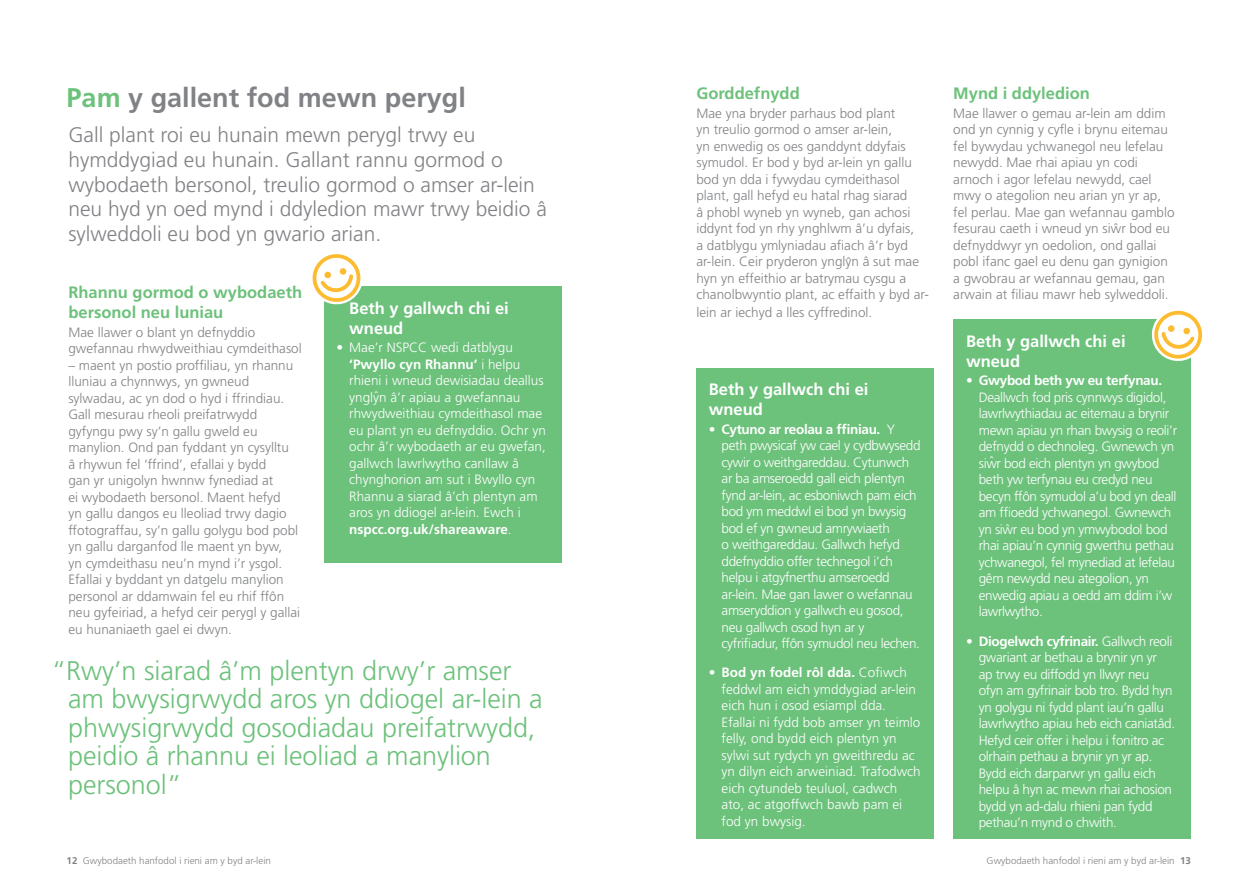
<style>
.page{position:relative;width:1259px;height:893px;background:#fff}
.page>*{position:absolute;margin:0;border:0;box-sizing:border-box;transform-origin:0 0}
.t1{font:300 27px/28.5px "Frutiger";color:#6cc17b}
.t2{font:700 27px "Frutiger";color:#808285}
.t3{font:300 21px/24.8px "Frutiger";color:#808285}
.t4{font:700 16.5px/19.8px "Frutiger";color:#fff}
.t5{font:700 16.5px/19.8px "Frutiger";color:#6cc17b}
.t6{font:300 13.5px/16.5px "Frutiger";color:#808285}
.t7{font:300 13.5px/16.5px "Frutiger";letter-spacing:-.025em;color:#fff}
.t8{font:300 13.5px/16.5px "Frutiger";color:#fff}
.t9{font:300 9.75px "Frutiger";color:#808285}
.s1{color:#6cc17b}
.s2{font-weight:700}
</style>
<div class="page">
<div style="left:324px;top:286px;width:237px;height:276px;background:#6cc17b"></div>
<div style="left:696px;top:369px;width:238px;height:470px;background:#6cc17b"></div>
<div style="left:953px;top:320px;width:238px;height:519px;background:#6cc17b"></div>
<svg style="left:312px;top:254px;width:50px;height:51px"></svg>
<svg style="left:1150px;top:310px;width:53px;height:51px"></svg>
<p class="t2" style="left:67px;top:82px;width:401px"><span class="s1">Pam</span> y gallent fod mewn perygl</p>
<p class="t3" style="left:68px;top:122px;width:480px">Gall plant roi eu hunain mewn perygl trwy eu hymddygiad eu hunain. Gallant rannu gormod o wybodaeth bersonol, treulio gormod o amser ar-lein neu hyd yn oed mynd i ddyledion mawr trwy beidio â sylweddoli eu bod yn gwario arian.</p>
<p class="t5" style="left:68px;top:282px;width:235px">Rhannu gormod o wybodaeth bersonol neu luniau</p>
<p class="t6" style="left:68px;top:324px;width:235px">Mae llawer o blant yn defnyddio gwefannau rhwydweithiau cymdeithasol</p>
<p class="t6" style="left:68px;top:357px;width:233px">– maent yn postio proffiliau, yn rhannu lluniau a chynnwys, yn gwneud sylwadau, ac yn dod o hyd i ffrindiau.<br>Gall mesurau rheoli preifatrwydd gyfyngu pwy sy’n gallu gweld eu manylion. Ond pan fyddant yn cysylltu<br>â rhywun fel ‘ffrind’, efallai y bydd<br>gan yr unigolyn hwnnw fynediad at<br>ei wybodaeth bersonol. Maent hefyd<br>yn gallu dangos eu lleoliad trwy dagio ffotograffau, sy’n gallu golygu bod pobl yn gallu darganfod lle maent yn byw,<br>yn cymdeithasu neu’n mynd i’r ysgol.<br>Efallai y byddant yn datgelu manylion personol ar ddamwain fel eu rhif ffôn neu gyfeiriad, a hefyd ceir perygl y gallai eu hunaniaeth gael ei dwyn.</p>
<p class="t4" style="left:349px;top:298px;width:161px">Beth y gallwch chi ei wneud</p>
<p class="t8" style="left:349px;top:339px;width:198px;text-indent:-13px">• Mae’r NSPCC wedi datblygu <span class="s2">‘Pwyllo cyn Rhannu’</span> i helpu rhieni i wneud dewisiadau deallus ynglyn â’r apiau a gwefannau rhwydweithiau cymdeithasol mae eu plant yn eu defnyddio. Ochr yn ochr â’r wybodaeth ar eu gwefan, gallwch lawrlwytho canllaw â chynghorion am sut i Bwyllo cyn<br>Rhannu a siarad â’ch plentyn am aros yn ddiogel ar-lein. Ewch i <span class="s2">nspcc.org.uk/shareaware</span>.</p>
<p class="t7" style="left:375px;top:388px;width:4px">ˆ</p>
<p class="t1" style="left:68px;top:656px;width:476px;text-indent:-17px">“Rwy’n siarad â’m plentyn drwy’r amser am bwysigrwydd aros yn ddiogel ar-lein a phwysigrwydd gosodiadau preifatrwydd, peidio â rhannu ei leoliad a manylion personol”</p>
<p class="t5" style="left:696px;top:83px;width:105px">Gorddefnydd</p>
<p class="t6" style="left:696px;top:105px;width:234px">Mae yna bryder parhaus bod plant<br>yn treulio gormod o amser ar-lein,<br>yn enwedig os oes ganddynt ddyfais symudol. Er bod y byd ar-lein yn gallu bod yn dda i fywydau cymdeithasol plant, gall hefyd eu hatal rhag siarad<br>â phobl wyneb yn wyneb, gan achosi iddynt fod yn rhy ynghlwm â’u dyfais,<br>a datblygu ymlyniadau afiach â’r byd ar-lein. Ceir pryderon ynglyn â sut mae hyn yn effeithio ar batrymau cysgu a chanolbwyntio plant, ac effaith y byd ar-</p>
<p class="t6" style="left:696px;top:304px;width:177px">lein ar iechyd a lles cyffredinol.</p>
<p class="t6" style="left:847px;top:254px;width:4px">ˆ</p>
<p class="t4" style="left:709px;top:379px;width:161px">Beth y gallwch chi ei wneud</p>
<p class="t7" style="left:721px;top:421px;width:200px;text-indent:-13px"><span class="s2">• Cytuno ar reolau a ffiniau.</span> Y peth pwysicaf yw cael y cydbwysedd cywir o weithgareddau. Cytunwch ar ba amseroedd gall eich plentyn fynd ar-lein, ac esboniwch pam eich bod ym meddwl ei bod yn bwysig bod ef yn gwneud amrywiaeth<br>o weithgareddau. Gallwch hefyd ddefnyddio offer technegol i’ch helpu i atgyfnerthu amseroedd ar-lein. Mae gan lawer o wefannau amseryddion y gallwch eu gosod, neu gallwch osod hyn ar y cyfrifiadur, ffôn symudol neu lechen.</p>
<p class="t8" style="left:721px;top:664px;width:201px;text-indent:-13px">• <span class="s2">Bod yn fodel rôl dda.</span> Cofiwch feddwl am eich ymddygiad ar-lein eich hun i osod esiampl dda.<br>Efallai ni fydd bob amser yn teimlo felly, ond bydd eich plentyn yn sylwi sut rydych yn gweithredu ac yn dilyn eich arweiniad. Trafodwch eich cytundeb teuluol, cadwch ato, ac atgoffwch bawb pam ei fod yn bwysig.</p>
<p class="t5" style="left:953px;top:83px;width:138px">Mynd i ddyledion</p>
<p class="t6" style="left:953px;top:105px;width:223px">Mae llawer o gemau ar-lein am ddim ond yn cynnig y cyfle i brynu eitemau fel bywydau ychwanegol neu lefelau newydd. Mae rhai apiau yn codi arnoch i agor lefelau newydd, cael mwy o ategolion neu arian yn yr ap, fel perlau. Mae gan wefannau gamblo fesurau caeth i wneud yn siwr bod eu defnyddwyr yn oedolion, ond gallai pobl ifanc gael eu denu gan gynigion a gwobrau ar wefannau gemau, gan arwain at filiau mawr heb sylweddoli.</p>
<p class="t6" style="left:1114px;top:220px;width:4px">ˆ</p>
<p class="t4" style="left:966px;top:331px;width:161px">Beth y gallwch chi ei wneud</p>
<p class="t7" style="left:978px;top:372px;width:200px;text-indent:-13px">• <span class="s2">Gwybod beth yw eu terfynau.<br></span>Deallwch fod pris cynnwys digidol, lawrlwythiadau ac eitemau a brynir mewn apiau yn rhan bwysig o reoli’r defnydd o dechnoleg. Gwnewch yn siwr bod eich plentyn yn gwybod beth yw terfynau eu credyd neu becyn ffôn symudol a’u bod yn deall am ffioedd ychwanegol. Gwnewch yn siwr eu bod yn ymwybodol bod rhai apiau’n cynnig gwerthu pethau ychwanegol, fel mynediad at lefelau gêm newydd neu ategolion, yn enwedig apiau a oedd am ddim i’w lawrlwytho.</p>
<p class="t7" style="left:978px;top:633px;width:198px;text-indent:-13px"><span class="s2">• Diogelwch cyfrinair.</span> Gallwch reoli gwariant ar bethau a brynir yn yr<br>ap trwy eu diffodd yn llwyr neu ofyn am gyfrinair bob tro. Bydd hyn yn golygu ni fydd plant iau’n gallu lawrlwytho apiau heb eich caniatâd.<br>Hefyd ceir offer i helpu i fonitro ac olrhain pethau a brynir yn yr ap.<br>Bydd eich darparwr yn gallu eich helpu â hyn ac mewn rhai achosion bydd yn ad-dalu rhieni pan fydd pethau’n mynd o chwith.</p>
<p class="t7" style="left:990px;top:453px;width:4px">ˆ</p>
<p class="t7" style="left:1006px;top:521px;width:4px">ˆ</p>
<p class="t9" style="left:67px;top:856px;width:206px"><span class="s2">12</span> Gwybodaeth hanfodol i rieni am y byd ar-lein</p>
<p class="t9" style="left:986px;top:856px;width:206px">Gwybodaeth hanfodol i rieni am y byd ar-lein <span class="s2">13</span></p>
</div>
